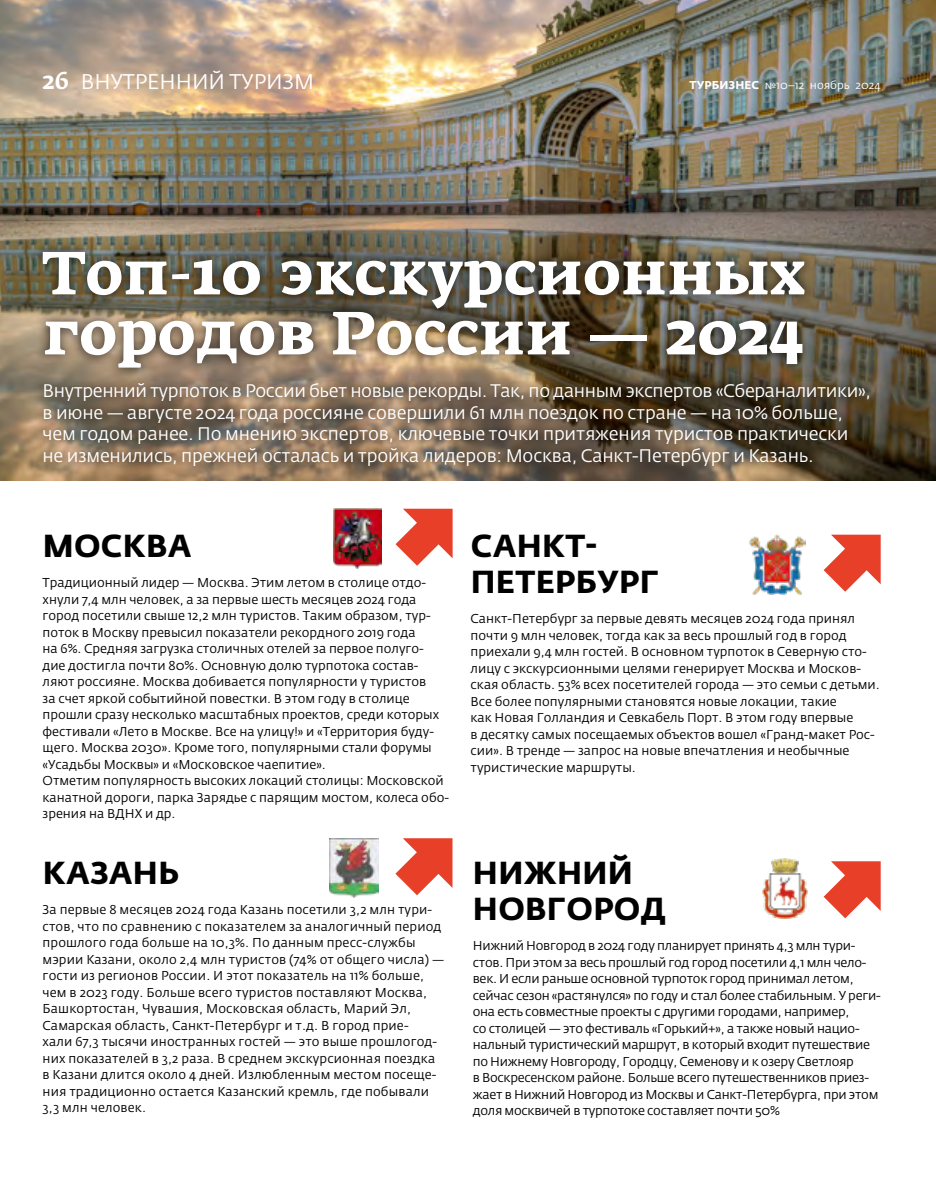
<style>
.page{position:relative;width:936px;height:1191px;background:#fff}
.page>*{position:absolute;margin:0;border:0;box-sizing:border-box;transform-origin:0 0}
.t1{font:700 60px/60px "Fedra Serif A Pro";color:#fff}
.t2{font:700 31.5px/36px "Fedra Sans Pro";letter-spacing:.01em;color:#000}
.t3{font:21px "Fedra Sans Pro";color:#fff}
.t4{font:18px/21.6px "Fedra Sans Pro";letter-spacing:-.01em;color:#fff}
.t5{font:12.75px/16.5px "Fedra Sans Pro";color:#000}
.t6{font:12.75px/16.5px "Fedra Sans Pro";letter-spacing:-.02em;color:#000}
.t7{font:11.25px "Fedra Sans Pro";color:#fff}
.s1{font-family:"Fedra Serif A Pro";font-weight:500;font-size:24px}
.s2{font-weight:700}
</style>
<div class="page">
<img style="left:0;top:0;width:935px;height:480px">
<div style="left:32px;top:240px;width:847px;height:237px;background:#000;opacity:.75"></div>
<svg style="left:395px;top:509px;width:57px;height:57px"></svg>
<svg style="left:823px;top:534px;width:57px;height:58px"></svg>
<img style="left:333px;top:509px;width:48px;height:59px">
<img style="left:749px;top:534px;width:56px;height:60px">
<svg style="left:395px;top:838px;width:57px;height:57px"></svg>
<svg style="left:823px;top:861px;width:57px;height:57px"></svg>
<img style="left:762px;top:858px;width:45px;height:60px">
<img style="left:330px;top:838px;width:48px;height:60px">
<h3 class="t3" style="left:43px;top:68px;width:273px"><span class="s1">26</span> ВНУТРЕННИЙ ТУРИЗМ</h3>
<p class="t7" style="left:689px;top:78px;width:193px"><span class="s2">ТУРБИЗНЕС</span> №10–12 ноябрь 2024</p>
<h1 class="t1" style="left:43px;top:243px;width:764px">Топ-10 экскурсионных городов России — 2024</h1>
<p class="t4" style="left:43px;top:380px;width:830px">Внутренний турпоток в России бьет новые рекорды. Так, по данным экспертов «Сбераналитики», в июне — августе 2024 года россияне совершили 61 млн поездок по стране — на 10% больше, чем годом ранее. По мнению экспертов, ключевые точки притяжения туристов практически не изменились, прежней осталась и тройка лидеров: Москва, Санкт-Петербург и Казань.</p>
<h2 class="t2" style="left:43px;top:527px;width:150px">МОСКВА</h2>
<p class="t5" style="left:43px;top:574px;width:408px">Традиционный лидер — Москва. Этим летом в столице отдо&shy;хнули 7,4 млн человек, а за первые шесть месяцев 2024 года город посетили свыше 12,2 млн туристов. Таким образом, тур&shy;поток в Москву превысил показатели рекордного 2019 года<br>на 6%. Средняя загрузка столичных отелей за первое полуго&shy;дие достигла почти 80%. Основную долю турпотока состав&shy;ляют россияне. Москва добивается популярности у туристов<br>за счет яркой событийной повестки. В этом году в столице прошли сразу несколько масштабных проектов, среди которых фестивали «Лето в Москве. Все на улицу!» и «Территория буду&shy;щего. Москва 2030». Кроме того, популярными стали форумы «Усадьбы Москвы» и «Московское чаепитие».<br>Отметим популярность высоких локаций столицы: Московской канатной дороги, парка Зарядье с парящим мостом, колеса обо&shy;зрения на ВДНХ и др.</p>
<h2 class="t2" style="left:43px;top:854px;width:137px">КАЗАНЬ</h2>
<p class="t5" style="left:43px;top:901px;width:403px">За первые 8 месяцев 2024 года Казань посетили 3,2 млн тури&shy;стов, что по сравнению с показателем за аналогичный период прошлого года больше на 10,3%. По данным пресс-службы мэрии Казани, около 2,4 млн туристов (74% от общего числа) — гости из регионов России. И этот показатель на 11% больше, чем в 2023 году. Больше всего туристов поставляют Москва, Башкортостан, Чувашия, Московская область, Марий Эл, Самарская область, Санкт-Петербург и т.д. В город прие-<br>хали 67,3 тысячи иностранных гостей — это выше прошлогод&shy;них показателей в 3,2 раза. В среднем экскурсионная поездка в Казани длится около 4 дней. Излюбленным местом посеще&shy;ния традиционно остается Казанский кремль, где побывали 3,3 млн человек.</p>
<h2 class="t2" style="left:470px;top:527px;width:190px">САНКТ-<br>ПЕТЕРБУРГ</h2>
<p class="t5" style="left:470px;top:610px;width:410px">Санкт-Петербург за первые девять месяцев 2024 года принял почти 9 млн человек, тогда как за весь прошлый год в город приехали 9,4 млн гостей. В основном турпоток в Северную сто&shy;лицу с экскурсионными целями генерирует Москва и Москов&shy;ская область. 53% всех посетителей города — это семьи с детьми.<br>Все более популярными становятся новые локации, такие<br>как Новая Голландия и Севкабель Порт. В этом году впервые<br>в десятку самых посещаемых объектов вошел «Гранд-макет Рос&shy;сии». В тренде — запрос на новые впечатления и необычные туристические маршруты.</p>
<h2 class="t2" style="left:473px;top:854px;width:195px">НИЖНИЙ<br>НОВГОРОД</h2>
<p class="t6" style="left:472px;top:937px;width:409px">Нижний Новгород в 2024 году планирует принять 4,3 млн тури&shy;стов. При этом за весь прошлый год город посетили 4,1 млн чело&shy;век. И если раньше основной турпоток город принимал летом, сейчас сезон «растянулся» по году и стал более стабильным. У реги&shy;она есть совместные проекты с другими городами, например,<br>со столицей — это фестиваль «Горький+», а также новый нацио&shy;нальный туристический маршрут, в который входит путешествие по Нижнему Новгороду, Городцу, Семенову и к озеру Светлояр<br>в Воскресенском районе. Больше всего путешественников приез&shy;жает в Нижний Новгород из Москвы и Санкт-Петербурга, при этом доля москвичей в турпотоке составляет почти 50%</p>
</div>
